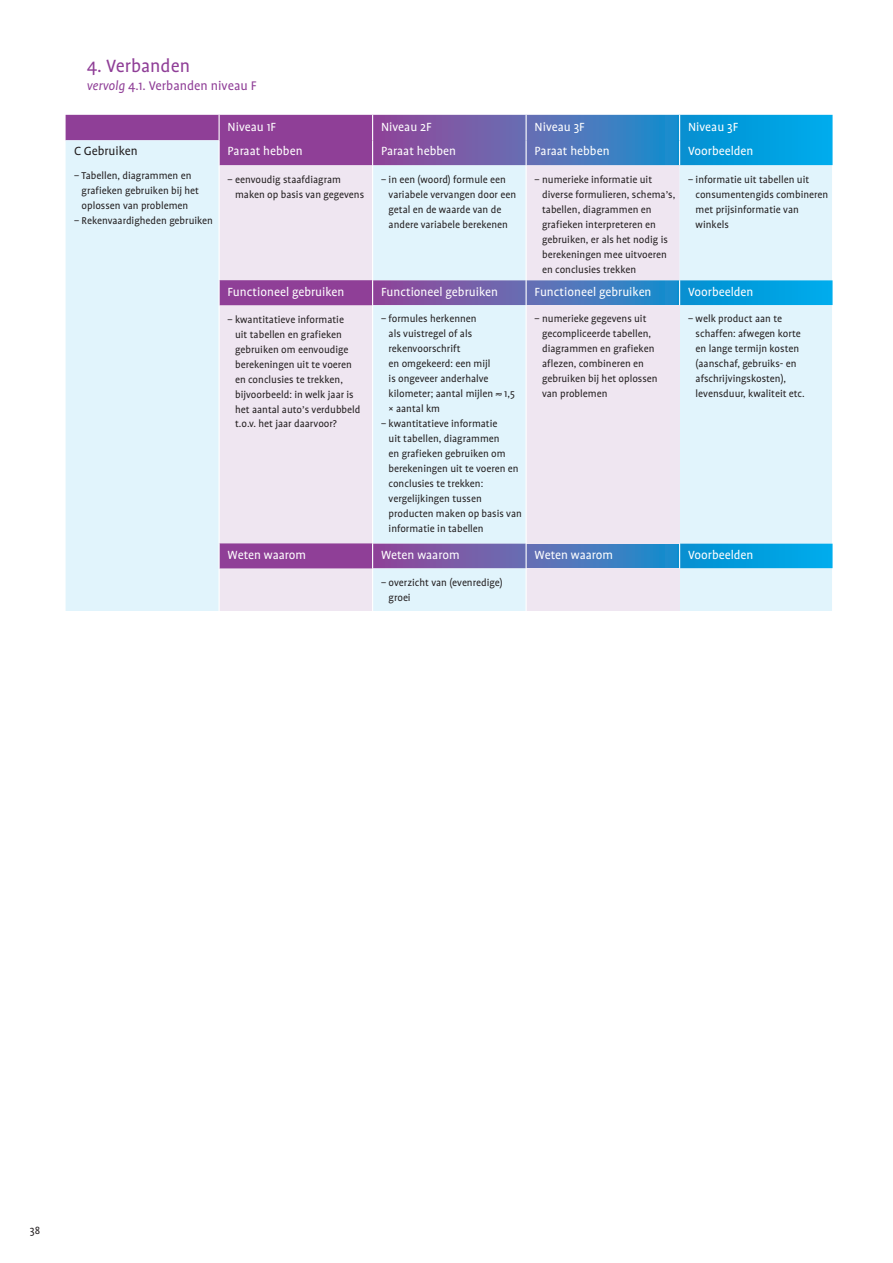
<style>
.page{position:relative;width:893px;height:1263px;background:#fff}
.page>*{position:absolute;margin:0;border:0;box-sizing:border-box;transform-origin:0 0}
.t1{font:20.25px "Profile";color:#8f3e97}
.t2{font:14.25px "Profile";color:#8f3e97}
.t3{font:13.5px "Profile";color:#fff}
.t4{font:13.5px "Profile";color:#231f20}
.t5{font:12px "Profile";color:#231f20}
.t6{font:11.25px/15px "Profile";color:#231f20}
.s1{font-style:italic}
</style>
<div class="page">
<svg style="left:66px;top:115px;width:767px;height:25px;background:#5f64b0"></svg>
<svg style="left:66px;top:140px;width:767px;height:471px;background:#c6e1f3"></svg>
<svg style="left:220px;top:165px;width:459px;height:446px;background:#cdd6eb"></svg>
<svg style="left:373px;top:165px;width:459px;height:115px;background:#e5eff8"></svg>
<div style="left:526px;top:305px;width:154px;height:238px;background:#efe6f1"></div>
<div style="left:526px;top:568px;width:154px;height:43px;background:#efe6f1"></div>
<hr style="left:219px;top:165px;width:1px;height:115px;background:#fff">
<hr style="left:219px;top:568px;width:1px;height:43px;background:#fff">
<svg style="left:526px;top:115px;width:1px;height:50px"></svg>
<svg style="left:679px;top:115px;width:1px;height:50px"></svg>
<svg style="left:526px;top:280px;width:1px;height:25px"></svg>
<svg style="left:679px;top:280px;width:1px;height:25px"></svg>
<hr style="left:832px;top:305px;width:1px;height:238px;background:#fff">
<svg style="left:526px;top:543px;width:1px;height:25px"></svg>
<svg style="left:679px;top:543px;width:1px;height:25px"></svg>
<hr style="left:832px;top:568px;width:1px;height:43px;background:#fff">
<hr style="left:832px;top:165px;width:1px;height:115px;background:#fff">
<svg style="left:219px;top:115px;width:1px;height:50px"></svg>
<svg style="left:372px;top:115px;width:1px;height:50px"></svg>
<hr style="left:372px;top:165px;width:1px;height:115px;background:#fff">
<svg style="left:219px;top:280px;width:154px;height:288px;background:#e0cbe2"></svg>
<hr style="left:372px;top:568px;width:1px;height:43px;background:#fff">
<hr style="left:526px;top:165px;width:1px;height:115px;background:#fff">
<hr style="left:526px;top:305px;width:1px;height:238px;background:#fff">
<hr style="left:526px;top:568px;width:1px;height:43px;background:#fff">
<h1 class="t1" style="left:87px;top:55px;width:105px">4. Verbanden</h1>
<p class="t2" style="left:87px;top:78px;width:171px"><span class="s1">vervolg</span> 4.1. Verbanden niveau F</p>
<p class="t4" style="left:74px;top:144px;width:65px">C Gebruiken</p>
<p class="t6" style="left:74px;top:168px;width:119px">− Tabellen, diagrammen en</p>
<p class="t6" style="left:82px;top:183px;width:119px">grafieken gebruiken bij het</p>
<p class="t6" style="left:82px;top:198px;width:108px">oplossen van problemen</p>
<p class="t6" style="left:74px;top:213px;width:140px">− Rekenvaardigheden gebruiken</p>
<p class="t3" style="left:228px;top:120px;width:50px">Niveau 1F</p>
<p class="t3" style="left:381px;top:120px;width:52px">Niveau 2F</p>
<p class="t3" style="left:535px;top:120px;width:52px">Niveau 3F</p>
<p class="t3" style="left:688px;top:120px;width:52px">Niveau 3F</p>
<p class="t3" style="left:228px;top:144px;width:76px">Paraat hebben</p>
<p class="t3" style="left:381px;top:144px;width:76px">Paraat hebben</p>
<p class="t3" style="left:535px;top:144px;width:76px">Paraat hebben</p>
<p class="t3" style="left:688px;top:144px;width:67px">Voorbeelden</p>
<p class="t6" style="left:235px;top:172px;width:131px;text-indent:-7px">− eenvoudig staafdiagram maken op basis van gegevens</p>
<p class="t6" style="left:389px;top:172px;width:129px;text-indent:-7px">− in een (woord) formule een variabele vervangen door een getal en de waarde van de andere variabele berekenen</p>
<p class="t6" style="left:542px;top:172px;width:135px;text-indent:-7px">– numerieke informatie uit diverse formulieren, schema’s, tabellen, diagrammen en grafieken interpreteren en gebruiken, er als het nodig is berekeningen mee uitvoeren en conclusies trekken</p>
<p class="t6" style="left:696px;top:172px;width:134px;text-indent:-7px">– informatie uit tabellen uit consumentengids combineren met prijsinformatie van winkels</p>
<p class="t3" style="left:228px;top:285px;width:118px">Functioneel gebruiken</p>
<p class="t3" style="left:381px;top:285px;width:118px">Functioneel gebruiken</p>
<p class="t3" style="left:535px;top:285px;width:118px">Functioneel gebruiken</p>
<p class="t3" style="left:688px;top:285px;width:67px">Voorbeelden</p>
<p class="t6" style="left:235px;top:312px;width:127px;text-indent:-7px">− kwantitatieve informatie<br>uit tabellen en grafieken gebruiken om eenvoudige berekeningen uit te voeren en conclusies te trekken, bijvoorbeeld: in welk jaar is het aantal auto’s verdubbeld t.o.v. het jaar daarvoor?</p>
<p class="t6" style="left:381px;top:312px;width:97px">− formules herkennen</p>
<p class="t6" style="left:542px;top:312px;width:117px;text-indent:-7px">– numerieke gegevens uit gecompliceerde tabellen, diagrammen en grafieken aflezen, combineren en gebruiken bij het oplossen van problemen</p>
<p class="t6" style="left:696px;top:312px;width:111px;text-indent:-7px">– welk product aan te schaffen: afwegen korte en lange termijn kosten (aanschaf, gebruiks- en afschrijvingskosten), levensduur, kwaliteit etc.</p>
<p class="t6" style="left:389px;top:327px;width:85px">als vuistregel of als</p>
<p class="t6" style="left:389px;top:342px;width:73px">rekenvoorschrift</p>
<p class="t6" style="left:389px;top:357px;width:103px">en omgekeerd: een mijl</p>
<p class="t6" style="left:389px;top:372px;width:102px">is ongeveer anderhalve</p>
<p class="t6" style="left:389px;top:387px;width:128px">kilometer; aantal mijlen ≈ 1,5</p>
<p class="t6" style="left:389px;top:402px;width:53px">× aantal km</p>
<p class="t6" style="left:381px;top:417px;width:118px">− kwantitatieve informatie</p>
<p class="t6" style="left:389px;top:432px;width:113px">uit tabellen, diagrammen</p>
<p class="t6" style="left:389px;top:447px;width:119px">en grafieken gebruiken om</p>
<p class="t6" style="left:389px;top:462px;width:132px">berekeningen uit te voeren en</p>
<p class="t6" style="left:389px;top:477px;width:96px">conclusies te trekken:</p>
<p class="t6" style="left:389px;top:492px;width:95px">vergelijkingen tussen</p>
<p class="t6" style="left:389px;top:507px;width:135px">producten maken op basis van</p>
<p class="t6" style="left:389px;top:522px;width:97px">informatie in tabellen</p>
<p class="t3" style="left:228px;top:548px;width:80px">Weten waarom</p>
<p class="t3" style="left:381px;top:548px;width:80px">Weten waarom</p>
<p class="t3" style="left:535px;top:548px;width:80px">Weten waarom</p>
<p class="t3" style="left:688px;top:548px;width:67px">Voorbeelden</p>
<p class="t6" style="left:389px;top:575px;width:116px;text-indent:-7px">− overzicht van (evenredige) groei</p>
<p class="t5" style="left:30px;top:1224px;width:12px">38</p>
</div>
